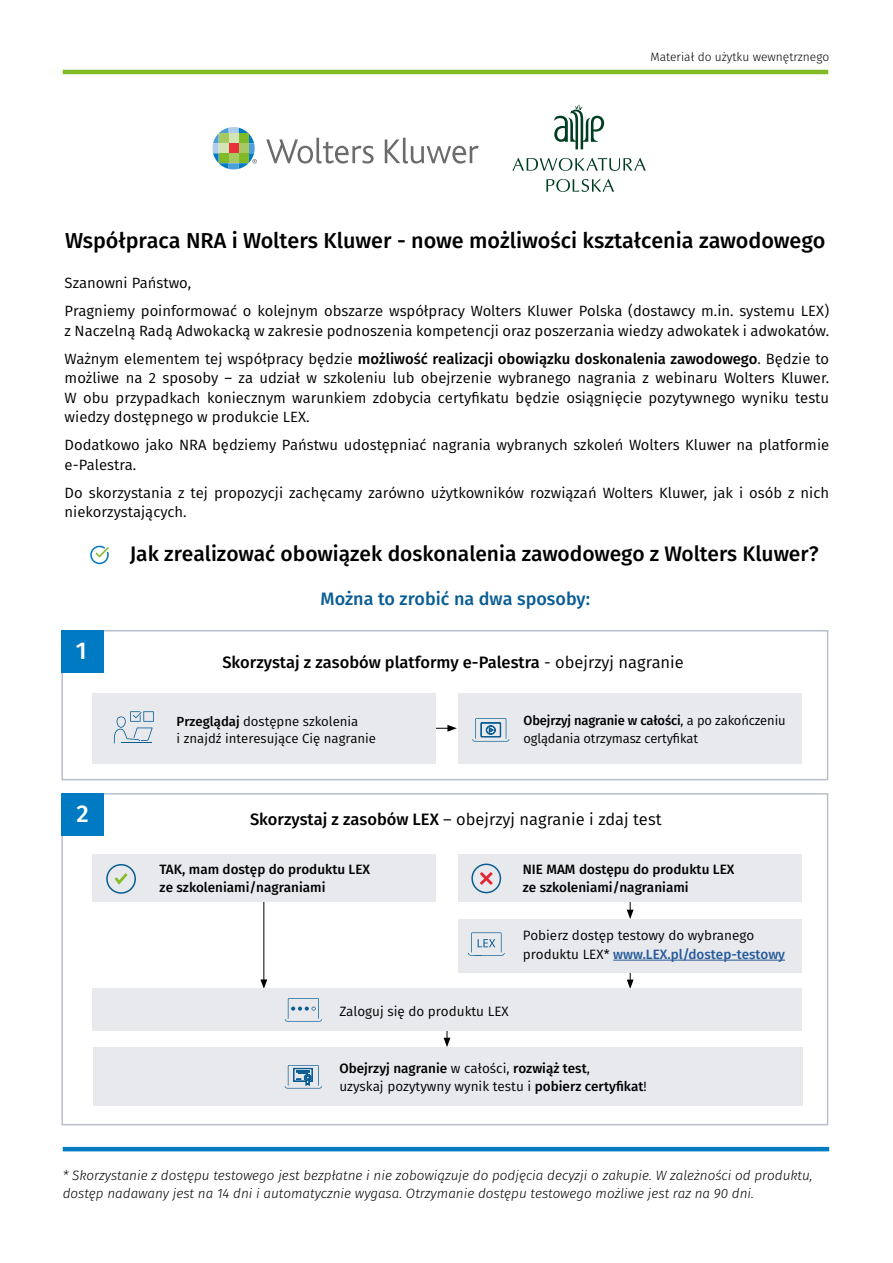
<style>
.page{position:relative;width:893px;height:1263px;background:#fff}
.page>*{position:absolute;margin:0;border:0;box-sizing:border-box;transform-origin:0 0}
.t1{font:500 24.3px "Fira Sans";color:#fff}
.t2{font:500 21.6px "Fira Sans";color:#000}
.t3{font:500 21px "Fira Sans";color:#000}
.t4{font:500 18px "Fira Sans";color:#095d94}
.t5{font:500 16.5px "Fira Sans";color:#000}
.t6{font:16.5px "Fira Sans";color:#000}
.t7{font:14.85px/19.5px "Fira Sans";color:#000}
.t8{font:italic 300 13.5px/18px "Fira Sans";color:#000}
.t9{font:500 13.5px/17.7px "Fira Sans";color:#000}
.t10{font:13.5px/19px "Fira Sans";color:#000}
.t11{font:13.2px/17.7px "Fira Sans";color:#000}
.t12{font:300 12px "Fira Sans";color:#000}
.s1{font-weight:500}
.s2{font-weight:400}
.s3{font-weight:500;color:#275b9b}
</style>
<div class="page">
<hr style="left:63px;top:70px;width:765px;height:4px;background:#80ba27">
<hr style="left:63px;top:1147px;width:766px;height:4px;background:#007bc4">
<svg style="left:266px;top:138px;width:108px;height:26px"></svg>
<svg style="left:385px;top:138px;width:94px;height:26px"></svg>
<svg style="left:212px;top:127px;width:45px;height:42px"></svg>
<svg style="left:512px;top:158px;width:134px;height:13px"></svg>
<svg style="left:554px;top:105px;width:50px;height:44px"></svg>
<svg style="left:546px;top:179px;width:68px;height:13px"></svg>
<svg style="left:90px;top:546px;width:19px;height:18px"></svg>
<div style="left:61px;top:630px;width:767px;height:150px;border:2px solid #b9beca"></div>
<div style="left:61px;top:793px;width:767px;height:332px;border:2px solid #b9beca"></div>
<svg style="left:444px;top:1031px;width:6px;height:16px"></svg>
<div style="left:93px;top:1047px;width:709px;height:59px;background:#e7e9ed"></div>
<hr style="left:263px;top:892px;width:1px;height:90px;background:#000">
<svg style="left:260px;top:979px;width:7px;height:10px"></svg>
<div style="left:92px;top:854px;width:344px;height:48px;background:#e7e9ed"></div>
<svg style="left:627px;top:902px;width:7px;height:17px"></svg>
<svg style="left:627px;top:972px;width:7px;height:17px"></svg>
<div style="left:458px;top:854px;width:344px;height:48px;background:#e7e9ed"></div>
<div style="left:458px;top:919px;width:344px;height:53px;background:#e7e9ed"></div>
<hr style="left:613px;top:960px;width:172px;height:1px;background:#275b9b">
<div style="left:92px;top:989px;width:710px;height:42px;background:#e7e9ed"></div>
<div style="left:471px;top:863px;width:30px;height:30px;border:2px solid #095d94;border-radius:50%"></div>
<svg style="left:480px;top:872px;width:13px;height:13px"></svg>
<div style="left:106px;top:864px;width:30px;height:30px;border:2px solid #095d94;border-radius:50%"></div>
<svg style="left:115px;top:873px;width:13px;height:11px"></svg>
<svg style="left:468px;top:932px;width:37px;height:24px"></svg>
<svg style="left:285px;top:998px;width:37px;height:24px"></svg>
<svg style="left:285px;top:1065px;width:37px;height:23px"></svg>
<svg style="left:436px;top:725px;width:21px;height:7px"></svg>
<div style="left:92px;top:693px;width:344px;height:70px;background:#e7e9ed"></div>
<svg style="left:114px;top:711px;width:40px;height:32px"></svg>
<div style="left:458px;top:693px;width:344px;height:70px;background:#e7e9ed"></div>
<div style="left:61px;top:630px;width:43px;height:43px;background:#007ac2"></div>
<div style="left:61px;top:793px;width:43px;height:43px;background:#007ac2"></div>
<svg style="left:472px;top:718px;width:37px;height:24px"></svg>
<p class="t12" style="left:650px;top:48px;width:180px">Materiał do użytku wewnętrznego</p>
<h2 class="t2" style="left:65px;top:223px;width:762px">Współpraca NRA i Wolters Kluwer - nowe możliwości kształcenia zawodowego</h2>
<p class="t7" style="left:65px;top:269px;width:766px;line-height:28px">Szanowni Państwo,<br>Pragniemy poinformować o kolejnym obszarze współpracy Wolters Kluwer Polska (dostawcy m.in. systemu LEX)</p>
<p class="t7" style="left:65px;top:316px;width:766px;line-height:28px">z Naczelną Radą Adwokacką w zakresie podnoszenia kompetencji oraz poszerzania wiedzy adwokatek i adwokatów.<br>Ważnym elementem tej współpracy będzie <span class="s1">możliwość realizacji obowiązku doskonalenia zawodowego</span>. Będzie to</p>
<p class="t7" style="left:65px;top:368px;width:766px;text-align:justify">możliwe na 2 sposoby – za udział w szkoleniu lub obejrzenie wybranego nagrania z webinaru Wolters Kluwer.<br>W obu przypadkach koniecznym warunkiem zdobycia certyfikatu będzie osiągnięcie pozytywnego wyniku testu wiedzy dostępnego w produkcie LEX.</p>
<p class="t7" style="left:65px;top:435px;width:766px">Dodatkowo jako NRA będziemy Państwu udostępniać nagrania wybranych szkoleń Wolters Kluwer na platformie e-Palestra.</p>
<p class="t7" style="left:65px;top:482px;width:766px">Do skorzystania z tej propozycji zachęcamy zarówno użytkowników rozwiązań Wolters Kluwer, jak i osób z nich niekorzystających.</p>
<h1 class="t1" style="left:76px;top:631px;width:12px">1</h1>
<h1 class="t1" style="left:77px;top:794px;width:14px">2</h1>
<h3 class="t3" style="left:130px;top:537px;width:690px">Jak zrealizować obowiązek doskonalenia zawodowego z Wolters Kluwer?</h3>
<p class="t4" style="left:320px;top:584px;width:271px">Można to zrobić na dwa sposoby:</p>
<p class="t5" style="left:222px;top:649px;width:463px">Skorzystaj z zasobów platformy e-Palestra <span class="s2">- obejrzyj nagranie</span></p>
<p class="t11" style="left:177px;top:712px;width:201px"><span class="s1">Przeglądaj</span> dostępne szkolenia<br>i znajdź interesujące Cię nagranie</p>
<p class="t11" style="left:523px;top:712px;width:264px"><span class="s1">Obejrzyj nagranie w całości</span>, a po zakończeniu oglądania otrzymasz certyfikat</p>
<p class="t6" style="left:250px;top:806px;width:413px"><span class="s1">Skorzystaj z zasobów LEX</span> – obejrzyj nagranie i zdaj test</p>
<p class="t9" style="left:160px;top:860px;width:212px">TAK, mam dostęp do produktu LEX ze szkoleniami/nagraniami</p>
<p class="t9" style="left:523px;top:860px;width:213px">NIE MAM dostępu do produktu LEX ze szkoleniami/nagraniami</p>
<p class="t10" style="left:523px;top:925px;width:264px">Pobierz dostęp testowy do wybranego produktu LEX* <span class="s3">www.LEX.pl/dostep-testowy</span></p>
<p class="t10" style="left:339px;top:1001px;width:171px">Zaloguj się do produktu LEX</p>
<p class="t9" style="left:339px;top:1059px;width:309px">Obejrzyj nagranie <span class="s2">w całości,</span> rozwiąż test<span class="s2">,<br>uzyskaj pozytywny wynik testu i</span> pobierz certyfikat<span class="s2">!</span></p>
<p class="t8" style="left:63px;top:1166px;width:751px">* Skorzystanie z dostępu testowego jest bezpłatne i nie zobowiązuje do podjęcia decyzji o zakupie. W zależności od produktu, dostęp nadawany jest na 14 dni i automatycznie wygasa. Otrzymanie dostępu testowego możliwe jest raz na 90 dni.</p>
</div>
